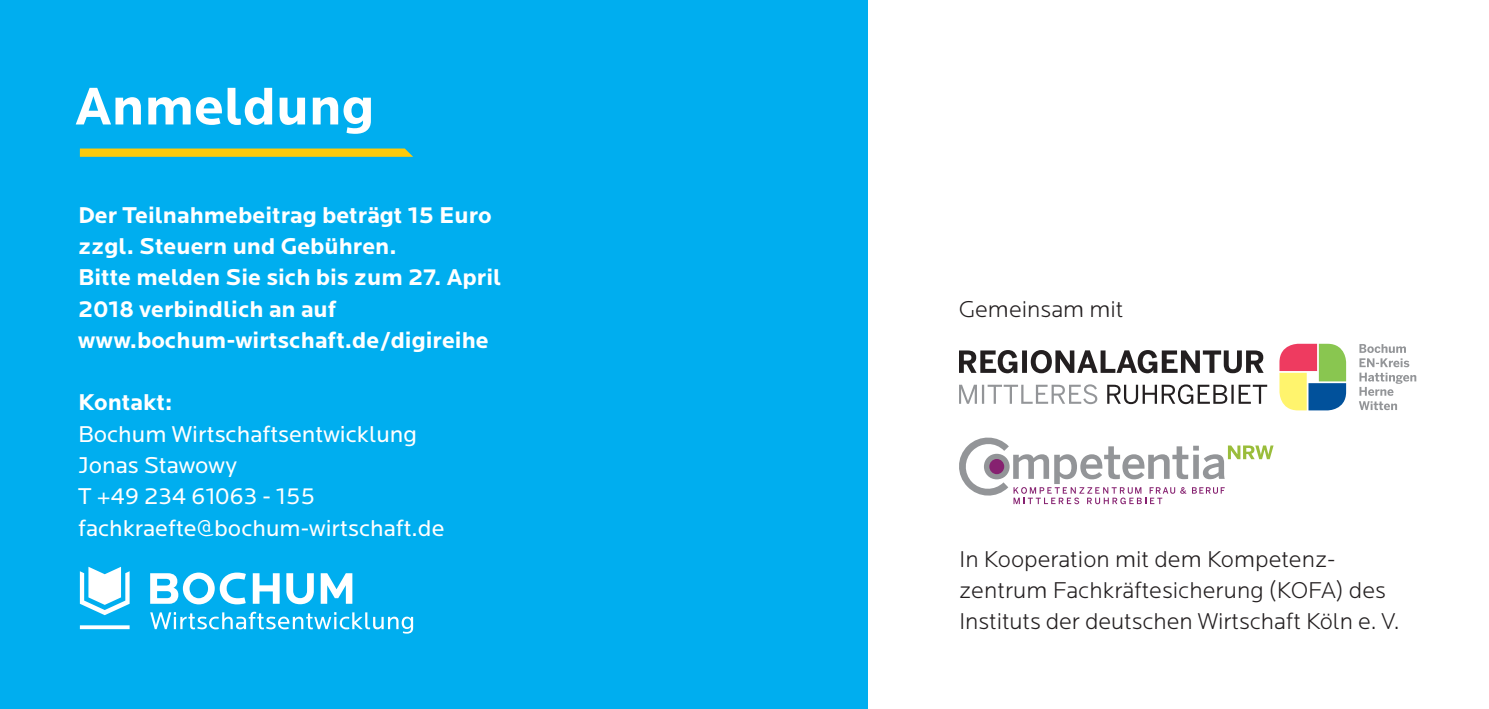
<style>
.page{position:relative;width:1489px;height:709px;background:#fff}
.page>*{position:absolute;margin:0;border:0;box-sizing:border-box;transform-origin:0 0}
.t1{font:700 55px "Locator";color:#fff}
.t2{font:700 23.75px/31.2px "Locator";color:#fff}
.t3{font:300 23.75px/31.2px "Locator";color:#231f20}
.t4{font:23.75px/31.2px "Locator";color:#fff}
</style>
<div class="page">
<div style="left:0;top:0;width:867px;height:709px;background:#00aeef"></div>
<hr style="left:1488px;top:0;width:1px;height:709px;background:#00aeef">
<svg style="left:80px;top:148px;width:333px;height:9px;background:#e7c71e"></svg>
<svg style="left:1107px;top:384px;width:160px;height:20px"></svg>
<svg style="left:959px;top:384px;width:138px;height:20px"></svg>
<svg style="left:959px;top:350px;width:304px;height:23px"></svg>
<svg style="left:1359px;top:344px;width:57px;height:66px"></svg>
<svg style="left:1279px;top:344px;width:66px;height:66px;background:#aba081"></svg>
<svg style="left:959px;top:437px;width:314px;height:67px"></svg>
<svg style="left:80px;top:566px;width:333px;height:67px"></svg>
<h1 class="t1" style="left:75px;top:74px;width:301px">Anmeldung</h1>
<p class="t2" style="left:78px;top:200px;width:425px">Der Teilnahmebeitrag beträgt 15 Euro zzgl. Steuern und Gebühren.<br>Bitte melden Sie sich bis zum 27. April 2018 verbindlich an auf www.bochum-wirtschaft.de/digireihe</p>
<p class="t2" style="left:78px;top:387px;width:96px">Kontakt:</p>
<p class="t4" style="left:78px;top:418px;width:368px">Bochum Wirtschaftsentwicklung<br>Jonas Stawowy<br>T +49 234 61063 - 155 fachkraefte@bochum-wirtschaft.de</p>
<p class="t3" style="left:958px;top:293px;width:166px">Gemeinsam mit</p>
<p class="t3" style="left:958px;top:543px;width:442px">In Kooperation mit dem Kompetenz&shy;zentrum Fachkräftesicherung (KOFA) des<br>Instituts der deutschen Wirtschaft Köln e. V.</p>
</div>
